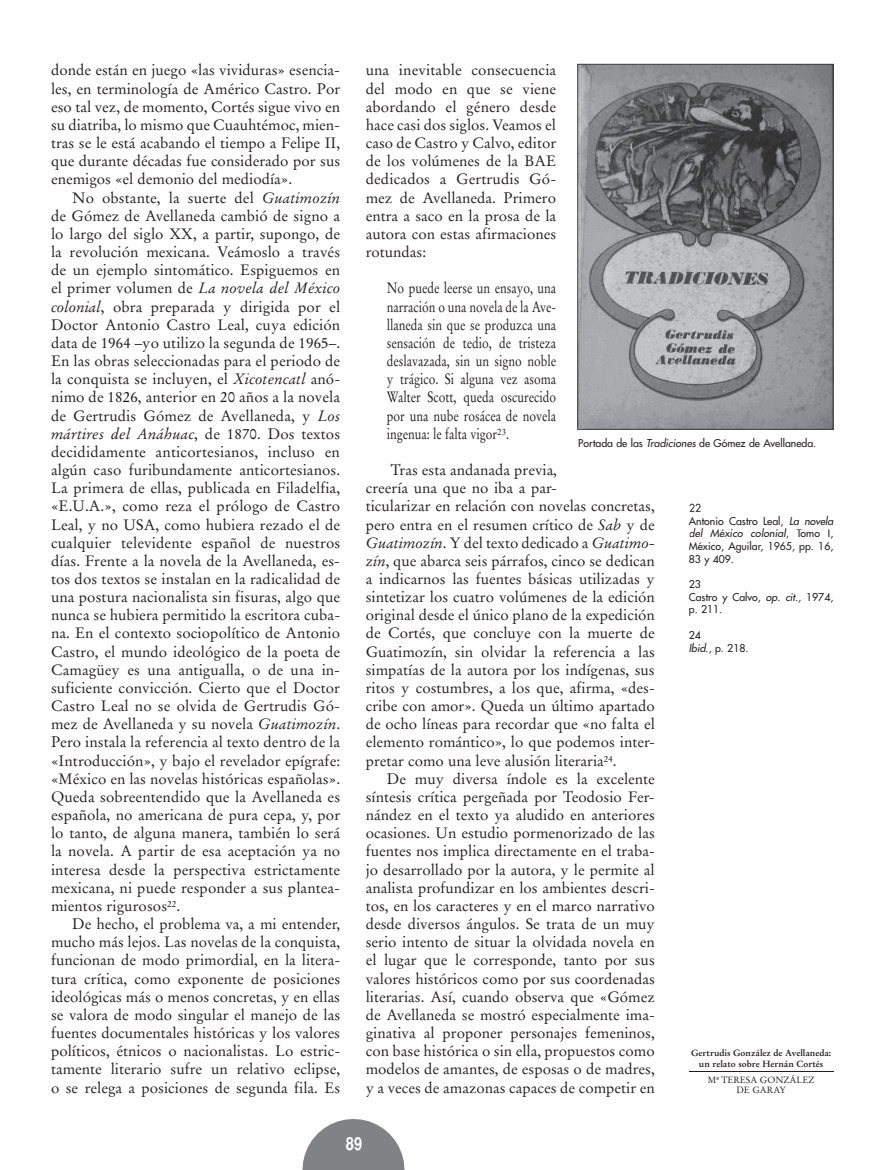
<style>
.page{position:relative;width:893px;height:1170px;background:#fff}
.page>*{position:absolute;margin:0;border:0;box-sizing:border-box;transform-origin:0 0}
.t1{font:700 condensed 18px "Helvetica";color:#fff}
.t2{font:15px/18.1px "Stempel Garamond";color:#231f20;text-align:justify}
.t3{font:15px/18.1px "Stempel Garamond";color:#231f20;text-align:justify;scale:.8 1}
.t4{font:10.5px/12.8px "Futura";color:#231f20}
.t5{font:700 9px/10.9px "Stempel Garamond";color:#231f20;text-align:center}
.t6{font:9px/10.9px "Stempel Garamond";color:#231f20;text-align:center}
.s1{font-style:italic}
</style>
<div class="page">
<svg style="left:302px;top:1119px;width:102px;height:50px"></svg>
<hr style="left:689px;top:1071px;width:144px;height:1px;background:#231f20">
<svg style="left:689px;top:503px;width:12px;height:8px"></svg>
<svg style="left:577px;top:64px;width:256px;height:365px"></svg>
<p class="t2" style="left:51px;top:61px;width:291px">donde están en juego «las vividuras» esencia&shy;les, en terminología de Américo Castro. Por eso tal vez, de momento, Cortés sigue vivo en su diatriba, lo mismo que Cuauhtémoc, mien&shy;tras se le está acabando el tiempo a Felipe II, que durante décadas fue considerado por sus enemigos «el demonio del mediodía».</p>
<p class="t2" style="left:51px;top:188px;width:291px;text-indent:21px">No obstante, la suerte del <span class="s1">Guatimozín </span>de Gómez de Avellaneda cambió de signo a lo largo del siglo XX, a partir, supongo, de la revolución mexicana. Veámoslo a través de un ejemplo sintomático. Espiguemos en el primer volumen de <span class="s1">La novela del México colonial</span>, obra preparada y dirigida por el Doctor Antonio Castro Leal, cuya edición data de 1964 –yo utilizo la segunda de 1965–.<br>En las obras seleccionadas para el periodo de la conquista se incluyen, el <span class="s1">Xicotencatl</span> anó&shy;nimo de 1826, anterior en 20 años a la novela de Gertrudis Gómez de Avellaneda, y <span class="s1">Los mártires del Anáhuac</span>, de 1870. Dos textos decididamente anticortesianos, incluso en algún caso furibundamente anticortesianos.<br>La primera de ellas, publicada en Filadelfia, «E.U.A.», como reza el prólogo de Castro Leal, y no USA, como hubiera rezado el de cualquier televidente español de nuestros días. Frente a la novela de la Avellaneda, es&shy;tos dos textos se instalan en la radicalidad de una postura nacionalista sin fisuras, algo que nunca se hubiera permitido la escritora cuba&shy;na. En el contexto sociopolítico de Antonio Castro, el mundo ideológico de la poeta de Camagüey es una antigualla, o de una in&shy;suficiente convicción. Cierto que el Doctor Castro Leal no se olvida de Gertrudis Gó&shy;mez de Avellaneda y su novela <span class="s1">Guatimozín</span>.<br>Pero instala la referencia al texto dentro de la «Introducción», y bajo el revelador epígrafe: «México en las novelas históricas españolas».<br>Queda sobreentendido que la Avellaneda es española, no americana de pura cepa, y, por lo tanto, de alguna manera, también lo será la novela. A partir de esa aceptación ya no interesa desde la perspectiva estrictamente mexicana, ni puede responder a sus plantea&shy;mientos rigurosos<sup>22</sup>.</p>
<p class="t2" style="left:51px;top:914px;width:291px;text-indent:21px">De hecho, el problema va, a mi entender, mucho más lejos. Las novelas de la conquista, funcionan de modo primordial, en la litera&shy;tura crítica, como exponente de posiciones ideológicas más o menos concretas, y en ellas se valora de modo singular el manejo de las fuentes documentales históricas y los valores políticos, étnicos o nacionalistas. Lo estric&shy;tamente literario sufre un relativo eclipse, o se relega a posiciones de segunda fila. Es</p>
<p class="t2" style="left:366px;top:61px;width:192px">una inevitable consecuencia del modo en que se viene abordando el género desde hace casi dos siglos. Veamos el caso de Castro y Calvo, editor de los volúmenes de la BAE dedicados a Gertrudis Gó&shy;mez de Avellaneda. Primero entra a saco en la prosa de la autora con estas afirmaciones rotundas:</p>
<p class="t3" style="left:387px;top:279px;width:213px">No puede leerse un ensayo, una narración o una novela de la Ave&shy;llaneda sin que se produzca una sensación de tedio, de tristeza deslavazada, sin un signo noble y trágico. Si alguna vez asoma Walter Scott, queda oscurecido por una nube rosácea de novela ingenua: le falta vigor<sup>23</sup>.</p>
<p class="t2" style="left:366px;top:461px;width:291px;text-align:left;text-indent:25px">Tras esta andanada previa,<br>creería una que no iba a par-<br>ticularizar en relación con novelas concretas, pero entra en el resumen crítico de <span class="s1">Sab</span> y de <span class="s1">Guatimozín</span>. Y del texto dedicado a <span class="s1">Guatimo&shy;zín</span>, que abarca seis párrafos, cinco se dedican a indicarnos las fuentes básicas utilizadas y sintetizar los cuatro volúmenes de la edición original desde el único plano de la expedición de Cortés, que concluye con la muerte de Guatimozín, sin olvidar la referencia a las simpatías de la autora por los indígenas, sus ritos y costumbres, a los que, afirma, «des&shy;cribe con amor». Queda un último apartado de ocho líneas para recordar que «no falta el elemento romántico», lo que podemos inter&shy;pretar como una leve alusión literaria<sup>24</sup>.</p>
<p class="t2" style="left:366px;top:769px;width:291px;text-indent:21px">De muy diversa índole es la excelente síntesis crítica pergeñada por Teodosio Fer&shy;nández en el texto ya aludido en anteriores ocasiones. Un estudio pormenorizado de las fuentes nos implica directamente en el traba&shy;jo desarrollado por la autora, y le permite al analista profundizar en los ambientes descri&shy;tos, en los caracteres y en el marco narrativo desde diversos ángulos. Se trata de un muy serio intento de situar la olvidada novela en el lugar que le corresponde, tanto por sus valores históricos como por sus coordenadas literarias. Así, cuando observa que «Gómez de Avellaneda se mostró especialmente ima&shy;ginativa al proponer personajes femeninos, con base histórica o sin ella, propuestos como modelos de amantes, de esposas o de madres, y a veces de amazonas capaces de competir en</p>
<p class="t4" style="left:578px;top:437px;width:239px">Portada de las <span class="s1">Tradiciones</span> de Gómez de Avellaneda.</p>
<p class="t4" style="left:689px;top:514px;width:146px;text-align:justify">Antonio Castro Leal, <span class="s1">La novela del México colonial</span>, Tomo I, México, Aguilar, 1965, pp. 16, 83 y 409.</p>
<p class="t4" style="left:689px;top:577px;width:146px">23<br>Castro y Calvo, <span class="s1">op. cit.,</span> 1974, p. 211.</p>
<p class="t4" style="left:689px;top:628px;width:61px">24<br><span class="s1">Ibid</span>., p. 218.</p>
<p class="t5" style="left:691px;top:1047px;width:142px">Gertrudis González de Avellaneda: un relato sobre Hernán Cortés</p>
<p class="t6" style="left:708px;top:1073px;width:108px">Mª TERESA GONZÁLEZ<br>DE GARAY</p>
<p class="t1" style="left:346px;top:1132px;width:18px">89</p>
</div>
